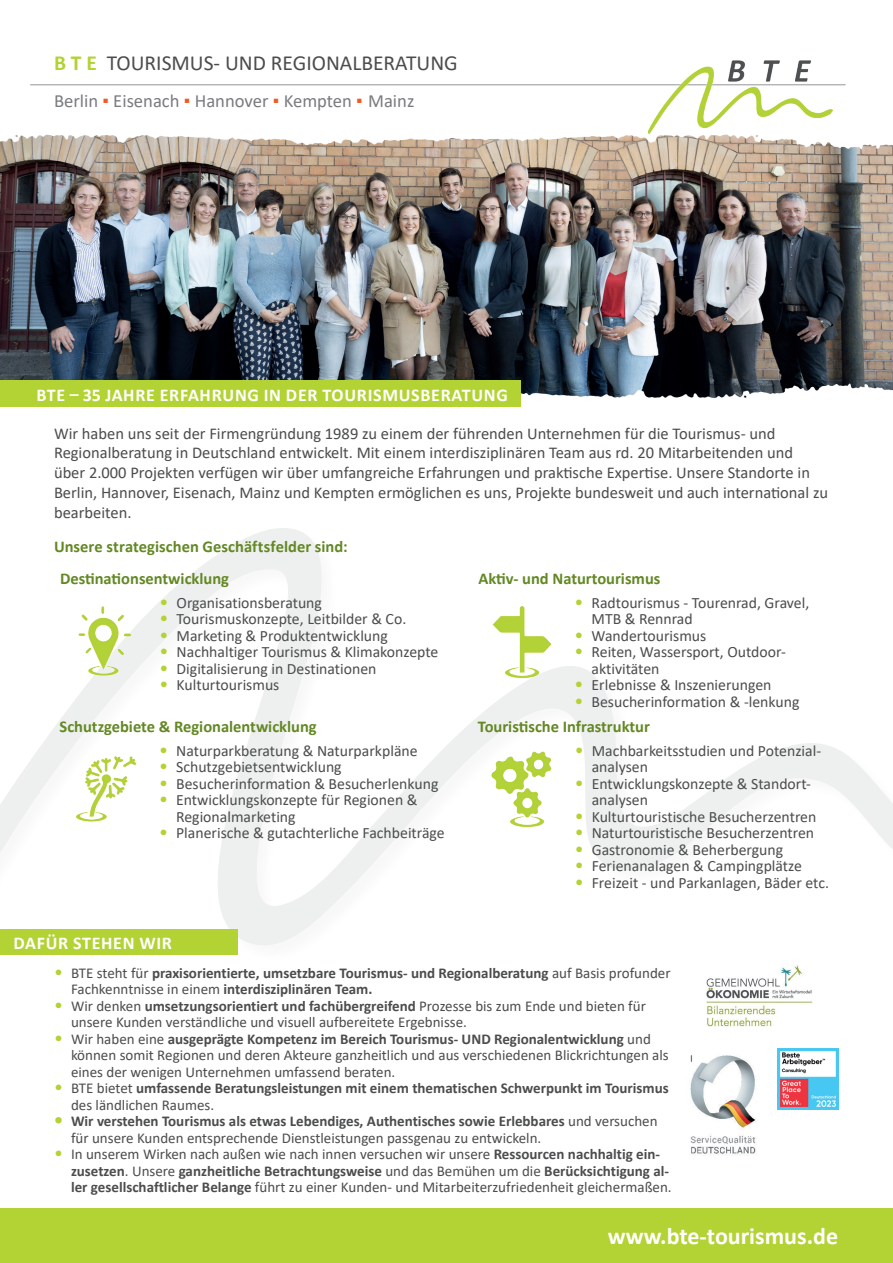
<style>
.page{position:relative;width:893px;height:1263px;background:#fff}
.page>*{position:absolute;margin:0;border:0;box-sizing:border-box;transform-origin:0 0}
.t1{font:700 24px "Calibri";color:#fff}
.t2{font:21.45px "Calibri";color:#4b4c4d}
.t3{font:18.6px "Calibri";color:#797b7e}
.t4{font:700 18px "Calibri";letter-spacing:.04em;color:#fff}
.t5{font:16.5px/19.8px "Calibri";color:#4b4c4d}
.t6{font:700 16.5px "Calibri";color:#638824}
.t7{font:15.75px/16.5px "Calibri";color:#4b4c4d}
.t8{font:15px/16.5px "Calibri";color:#4b4c4d}
.t9{font:700 15px/16.5px "Calibri";color:#4b4c4d}
.s1{font-weight:700;color:#b3d234}
.s2{font-family:"Arial";color:#f15921}
.s3{font-size:18px;color:#b3d234}
.s4{font-weight:400;font-size:18px;color:#b3d234}
.s5{font-weight:400}
.s6{font-weight:700}
.s7{font-weight:700;font-size:18px;color:#b3d234}
</style>
<div class="page">
<svg style="left:0;top:528px;width:893px;height:468px"></svg>
<img style="left:0;top:163px;width:893px;height:207px">
<img style="left:0;top:133px;width:893px;height:30px">
<img style="left:0;top:370px;width:893px;height:37px">
<div style="left:0;top:1209px;width:893px;height:54px;background:#b3d234"></div>
<div style="left:0;top:380px;width:520px;height:27px;background:#b3d234"></div>
<div style="left:0;top:929px;width:237px;height:26px;background:#b3d234"></div>
<img style="left:690px;top:1055px;width:66px;height:100px">
<img style="left:777px;top:1049px;width:61px;height:60px">
<img style="left:707px;top:966px;width:105px;height:61px">
<hr style="left:30px;top:85px;width:816px;height:1px;background:#939598">
<img style="left:648px;top:60px;width:185px;height:73px">
<img style="left:71px;top:603px;width:66px;height:74px">
<img style="left:488px;top:603px;width:64px;height:77px">
<img style="left:74px;top:751px;width:64px;height:72px">
<img style="left:488px;top:751px;width:64px;height:76px">
<h2 class="t2" style="left:54px;top:48px;width:405px"><span class="s1">B T E</span> TOURISMUS- UND REGIONALBERATUNG</h2>
<p class="t3" style="left:54px;top:88px;width:362px">Berlin <span class="s2">▪</span> Eisenach <span class="s2">▪</span> Hannover <span class="s2">▪</span> Kempten <span class="s2">▪</span> Mainz</p>
<p class="t4" style="left:37px;top:382px;width:473px">BTE – 35 JAHRE ERFAHRUNG IN DER TOURISMUSBERATUNG</p>
<p class="t5" style="left:54px;top:423px;width:776px">Wir haben uns seit der Firmengründung 1989 zu einem der führenden Unternehmen für die Tourismus- und Regionalberatung in Deutschland entwickelt. Mit einem interdisziplinären Team aus rd. 20 Mitarbeitenden und über 2.000 Projekten verfügen wir über umfangreiche Erfahrungen und praktische Expertise. Unsere Standorte in Berlin, Hannover, Eisenach, Mainz und Kempten ermöglichen es uns, Projekte bundesweit und auch international zu bearbeiten.</p>
<p class="t6" style="left:54px;top:534px;width:295px">Unsere strategischen Geschäftsfelder sind:</p>
<p class="t6" style="left:60px;top:567px;width:171px">Destinationsentwicklung</p>
<p class="t6" style="left:478px;top:567px;width:184px">Aktiv- und Naturtourismus</p>
<p class="t7" style="left:160px;top:594px;width:164px"><span class="s3">•</span> Organisationsberatung</p>
<p class="t7" style="left:160px;top:610px;width:248px"><span class="s3">•</span> Tourismuskonzepte, Leitbilder &amp; Co.</p>
<p class="t7" style="left:160px;top:627px;width:230px"><span class="s3">•</span> Marketing &amp; Produktentwicklung</p>
<p class="t7" style="left:160px;top:643px;width:280px"><span class="s3">•</span> Nachhaltiger Tourismus &amp; Klimakonzepte</p>
<p class="t7" style="left:160px;top:660px;width:218px"><span class="s3">•</span> Digitalisierung in Destinationen</p>
<p class="t7" style="left:160px;top:676px;width:121px"><span class="s3">•</span> Kulturtourismus</p>
<p class="t7" style="left:591px;top:594px;width:219px;text-indent:-17px"><span class="s3">•</span> Radtourismus - Tourenrad, Gravel,<br>MTB &amp; Rennrad</p>
<p class="t7" style="left:574px;top:627px;width:133px"><span class="s3">•</span> Wandertourismus</p>
<p class="t7" style="left:591px;top:643px;width:196px;text-indent:-17px"><span class="s3">•</span> Reiten, Wassersport, Outdoor&shy;aktivitäten</p>
<p class="t7" style="left:574px;top:676px;width:198px"><span class="s3">•</span> Erlebnisse &amp; Inszenierungen</p>
<p class="t7" style="left:574px;top:693px;width:226px"><span class="s3">•</span> Besucherinformation &amp; -lenkung</p>
<p class="t6" style="left:60px;top:714px;width:259px">Schutzgebiete &amp; Regionalentwicklung</p>
<p class="t6" style="left:478px;top:714px;width:173px">Touristische Infrastruktur</p>
<p class="t7" style="left:159px;top:742px;width:260px"><span class="s3">•</span> Naturparkberatung &amp; Naturparkpläne</p>
<p class="t7" style="left:159px;top:758px;width:184px"><span class="s3">•</span> Schutzgebietsentwicklung</p>
<p class="t7" style="left:159px;top:775px;width:281px"><span class="s3">•</span> Besucherinformation &amp; Besucherlenkung</p>
<p class="t7" style="left:176px;top:791px;width:243px;text-indent:-17px"><span class="s3">•</span> Entwicklungskonzepte für Regionen &amp;<br>Regionalmarketing</p>
<p class="t7" style="left:159px;top:824px;width:287px"><span class="s3">•</span> Planerische &amp; gutachterliche Fachbeiträge</p>
<p class="t7" style="left:592px;top:742px;width:231px;text-indent:-17px"><span class="s3">•</span> Machbarkeitsstudien und Potenzial&shy;analysen</p>
<p class="t7" style="left:592px;top:775px;width:221px;text-indent:-17px"><span class="s3">•</span> Entwicklungskonzepte &amp; Standort&shy;analysen</p>
<p class="t7" style="left:575px;top:808px;width:243px"><span class="s3">•</span> Kulturtouristische Besucherzentren</p>
<p class="t7" style="left:575px;top:824px;width:241px"><span class="s3">•</span> Naturtouristische Besucherzentren</p>
<p class="t7" style="left:575px;top:841px;width:210px"><span class="s3">•</span> Gastronomie &amp; Beherbergung</p>
<p class="t7" style="left:575px;top:857px;width:229px"><span class="s3">•</span> Ferienanalagen &amp; Campingplätze</p>
<p class="t7" style="left:575px;top:874px;width:256px"><span class="s3">•</span> Freizeit - und Parkanlagen, Bäder etc.</p>
<p class="t4" style="left:14px;top:930px;width:160px">DAFÜR STEHEN WIR</p>
<p class="t9" style="left:71px;top:964px;width:601px;text-indent:-17px"><span class="s4">•</span> <span class="s5">BTE steht für</span> praxisorientierte, umsetzbare Tourismus- und Regionalberatung <span class="s5">auf Basis profunder<br>Fachkenntnisse in einem</span> interdisziplinären Team.</p>
<p class="t8" style="left:71px;top:997px;width:576px;text-indent:-17px"><span class="s3">•</span> Wir denken <span class="s6">umsetzungsorientiert und fachübergreifend</span> Prozesse bis zum Ende und bieten für unsere Kunden verständliche und visuell aufbereitete Ergebnisse.</p>
<p class="t8" style="left:71px;top:1030px;width:599px;text-indent:-17px"><span class="s3">•</span> Wir haben eine <span class="s6">ausgeprägte Kompetenz im Bereich Tourismus- UND Regionalentwicklung</span> und können somit Regionen und deren Akteure ganzheitlich und aus verschiedenen Blickrichtungen als eines der wenigen Unternehmen umfassend beraten.</p>
<p class="t9" style="left:71px;top:1080px;width:599px;text-indent:-17px"><span class="s4">•</span> <span class="s5">BTE bietet</span> umfassende Beratungsleistungen mit einem thematischen Schwerpunkt im Tourismus <span class="s5">des ländlichen Raumes.</span></p>
<p class="t8" style="left:71px;top:1112px;width:588px;text-indent:-17px"><span class="s7">•</span> <span class="s6">Wir verstehen Tourismus als etwas Lebendiges, Authentisches sowie Erlebbares</span> und versuchen für unsere Kunden entsprechende Dienstleistungen passgenau zu entwickeln.</p>
<p class="t8" style="left:71px;top:1145px;width:602px;text-indent:-17px"><span class="s3">•</span> In unserem Wirken nach außen wie nach innen versuchen wir unsere <span class="s6">Ressourcen nachhaltig ein&shy;zusetzen</span>. Unsere <span class="s6">ganzheitliche Betrachtungsweise</span> und das Bemühen um die <span class="s6">Berücksichtigung al&shy;ler gesellschaftlicher Belange</span> führt zu einer Kunden- und Mitarbeiterzufriedenheit gleichermaßen.</p>
<h1 class="t1" style="left:608px;top:1219px;width:232px">www.bte-tourismus.de</h1>
</div>
